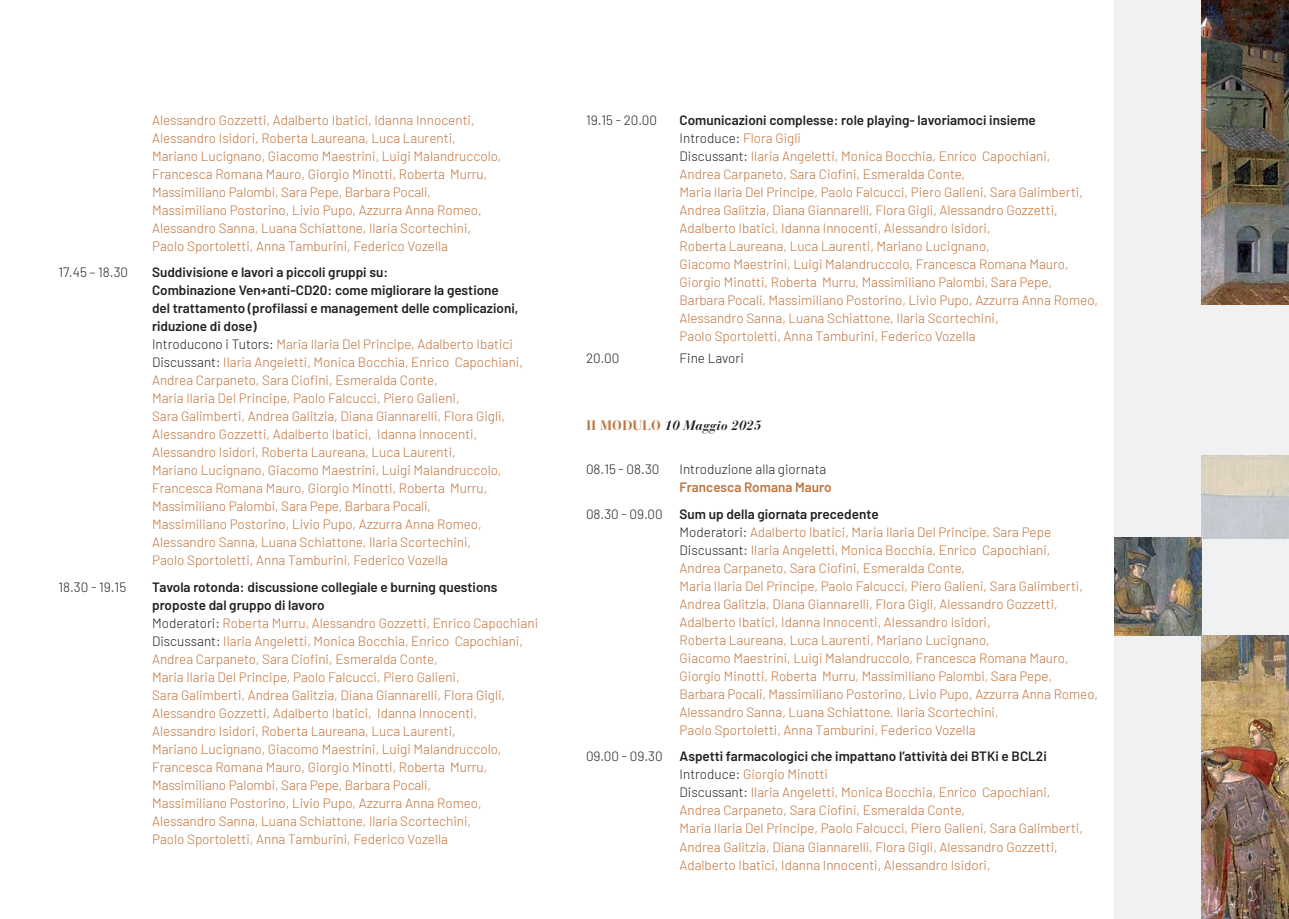
<style>
.page{position:relative;width:1289px;height:919px;background:#fff}
.page>*{position:absolute;margin:0;border:0;box-sizing:border-box;transform-origin:0 0}
.t1{font:300 13.5px/18px "Barlow";color:#c0733b}
.t2{font:600 13.5px/18px "Barlow";color:#231f20}
.t3{font:300 13.5px/18px "Barlow";color:#231f20}
.t4{font:italic 700 13.5px "Bauer Bodoni Std";color:#231f20}
.s1{color:#231f20}
.s2{font-weight:600;color:#231f20}
.s3{font-style:normal;color:#c0733b}
.s4{font-weight:600;color:#c0733b}
</style>
<div class="page">
<div style="left:1114px;top:0;width:174px;height:918px;background:#f0f1f2"></div>
<img style="left:1201px;top:456px;width:87px;height:82px">
<img style="left:1201px;top:0;width:87px;height:304px">
<img style="left:1114px;top:537px;width:87px;height:98px">
<img style="left:1201px;top:635px;width:87px;height:283px">
<p class="t1" style="left:152px;top:110px;width:351px">Alessandro Gozzetti, Adalberto Ibatici, Idanna Innocenti, Alessandro Isidori, Roberta Laureana, Luca Laurenti, Mariano Lucignano, Giacomo Maestrini, Luigi Malandruccolo, Francesca Romana Mauro, Giorgio Minotti, Roberta Murru, Massimiliano Palombi, Sara Pepe, Barbara Pocali, Massimiliano Postorino, Livio Pupo, Azzurra Anna Romeo, Alessandro Sanna, Luana Schiattone, Ilaria Scortechini, Paolo Sportoletti, Anna Tamburini, Federico Vozella</p>
<p class="t3" style="left:58px;top:262px;width:71px">17.45 – 18.30</p>
<p class="t2" style="left:152px;top:262px;width:368px">Suddivisione e lavori a piccoli gruppi su:<br>Combinazione Ven+anti-CD20: come migliorare la gestione del trattamento (profilassi e management delle complicazioni, riduzione di dose)</p>
<p class="t1" style="left:152px;top:334px;width:372px"><span class="s1">Introducono i Tutors:</span> Maria Ilaria Del Principe, Adalberto Ibatici <span class="s1">Discussant:</span> Ilaria Angeletti, Monica Bocchia, Enrico Capochiani, Andrea Carpaneto, Sara Ciofini, Esmeralda Conte,<br>Maria Ilaria Del Principe, Paolo Falcucci, Piero Galieni,<br>Sara Galimberti, Andrea Galitzia, Diana Giannarelli, Flora Gigli, Alessandro Gozzetti, Adalberto Ibatici, Idanna Innocenti, Alessandro Isidori, Roberta Laureana, Luca Laurenti,<br>Mariano Lucignano, Giacomo Maestrini, Luigi Malandruccolo, Francesca Romana Mauro, Giorgio Minotti, Roberta Murru, Massimiliano Palombi, Sara Pepe, Barbara Pocali,<br>Massimiliano Postorino, Livio Pupo, Azzurra Anna Romeo, Alessandro Sanna, Luana Schiattone, Ilaria Scortechini,<br>Paolo Sportoletti, Anna Tamburini, Federico Vozella</p>
<p class="t3" style="left:58px;top:577px;width:69px">18.30 - 19.15</p>
<p class="t2" style="left:152px;top:577px;width:347px">Tavola rotonda: discussione collegiale e burning questions proposte dal gruppo di lavoro</p>
<p class="t1" style="left:152px;top:613px;width:387px"><span class="s1">Moderatori:</span> Roberta Murru, Alessandro Gozzetti, Enrico Capochiani <span class="s1">Discussant:</span> Ilaria Angeletti, Monica Bocchia, Enrico Capochiani, Andrea Carpaneto, Sara Ciofini, Esmeralda Conte,<br>Maria Ilaria Del Principe, Paolo Falcucci, Piero Galieni,<br>Sara Galimberti, Andrea Galitzia, Diana Giannarelli, Flora Gigli, Alessandro Gozzetti, Adalberto Ibatici, Idanna Innocenti, Alessandro Isidori, Roberta Laureana, Luca Laurenti,<br>Mariano Lucignano, Giacomo Maestrini, Luigi Malandruccolo, Francesca Romana Mauro, Giorgio Minotti, Roberta Murru, Massimiliano Palombi, Sara Pepe, Barbara Pocali,<br>Massimiliano Postorino, Livio Pupo, Azzurra Anna Romeo, Alessandro Sanna, Luana Schiattone, Ilaria Scortechini,<br>Paolo Sportoletti, Anna Tamburini, Federico Vozella</p>
<p class="t3" style="left:586px;top:110px;width:72px">19.15 - 20.00</p>
<p class="t1" style="left:679px;top:110px;width:420px"><span class="s2">Comunicazioni complesse: role playing- lavoriamoci insieme </span><span class="s1">Introduce:</span> Flora Gigli<br><span class="s1">Discussant:</span> Ilaria Angeletti, Monica Bocchia, Enrico Capochiani,<br>Andrea Carpaneto, Sara Ciofini, Esmeralda Conte,<br>Maria Ilaria Del Principe, Paolo Falcucci, Piero Galieni, Sara Galimberti, Andrea Galitzia, Diana Giannarelli, Flora Gigli, Alessandro Gozzetti, Adalberto Ibatici, Idanna Innocenti, Alessandro Isidori,<br>Roberta Laureana, Luca Laurenti, Mariano Lucignano,<br>Giacomo Maestrini, Luigi Malandruccolo, Francesca Romana Mauro, Giorgio Minotti, Roberta Murru, Massimiliano Palombi, Sara Pepe, Barbara Pocali, Massimiliano Postorino, Livio Pupo, Azzurra Anna Romeo, Alessandro Sanna, Luana Schiattone, Ilaria Scortechini,<br>Paolo Sportoletti, Anna Tamburini, Federico Vozella</p>
<p class="t3" style="left:586px;top:348px;width:35px">20.00</p>
<p class="t3" style="left:679px;top:348px;width:66px">Fine Lavori</p>
<p class="t4" style="left:586px;top:416px;width:177px"><span class="s3">II MODULO</span> 10 Maggio 2025</p>
<p class="t3" style="left:586px;top:459px;width:75px">08.15 - 08.30</p>
<p class="t3" style="left:679px;top:459px;width:153px">Introduzione alla giornata<br><span class="s4">Francesca Romana Mauro</span></p>
<p class="t3" style="left:586px;top:504px;width:78px">08.30 - 09.00</p>
<p class="t1" style="left:679px;top:504px;width:420px"><span class="s2">Sum up della giornata precedente<br></span><span class="s1">Moderatori:</span> Adalberto Ibatici, Maria Ilaria Del Principe, Sara Pepe <span class="s1">Discussant:</span> Ilaria Angeletti, Monica Bocchia, Enrico Capochiani,<br>Andrea Carpaneto, Sara Ciofini, Esmeralda Conte,<br>Maria Ilaria Del Principe, Paolo Falcucci, Piero Galieni, Sara Galimberti, Andrea Galitzia, Diana Giannarelli, Flora Gigli, Alessandro Gozzetti, Adalberto Ibatici, Idanna Innocenti, Alessandro Isidori,<br>Roberta Laureana, Luca Laurenti, Mariano Lucignano,<br>Giacomo Maestrini, Luigi Malandruccolo, Francesca Romana Mauro, Giorgio Minotti, Roberta Murru, Massimiliano Palombi, Sara Pepe, Barbara Pocali, Massimiliano Postorino, Livio Pupo, Azzurra Anna Romeo, Alessandro Sanna, Luana Schiattone, Ilaria Scortechini,<br>Paolo Sportoletti, Anna Tamburini, Federico Vozella</p>
<p class="t3" style="left:586px;top:746px;width:78px">09.00 - 09.30</p>
<p class="t1" style="left:679px;top:746px;width:405px"><span class="s2">Aspetti farmacologici che impattano l’attività dei BTKi e BCL2i </span><span class="s1">Introduce:</span> Giorgio Minotti<br><span class="s1">Discussant:</span> Ilaria Angeletti, Monica Bocchia, Enrico Capochiani, Andrea Carpaneto, Sara Ciofini, Esmeralda Conte,<br>Maria Ilaria Del Principe, Paolo Falcucci, Piero Galieni, Sara Galimberti, Andrea Galitzia, Diana Giannarelli, Flora Gigli, Alessandro Gozzetti, Adalberto Ibatici, Idanna Innocenti, Alessandro Isidori,</p>
</div>
